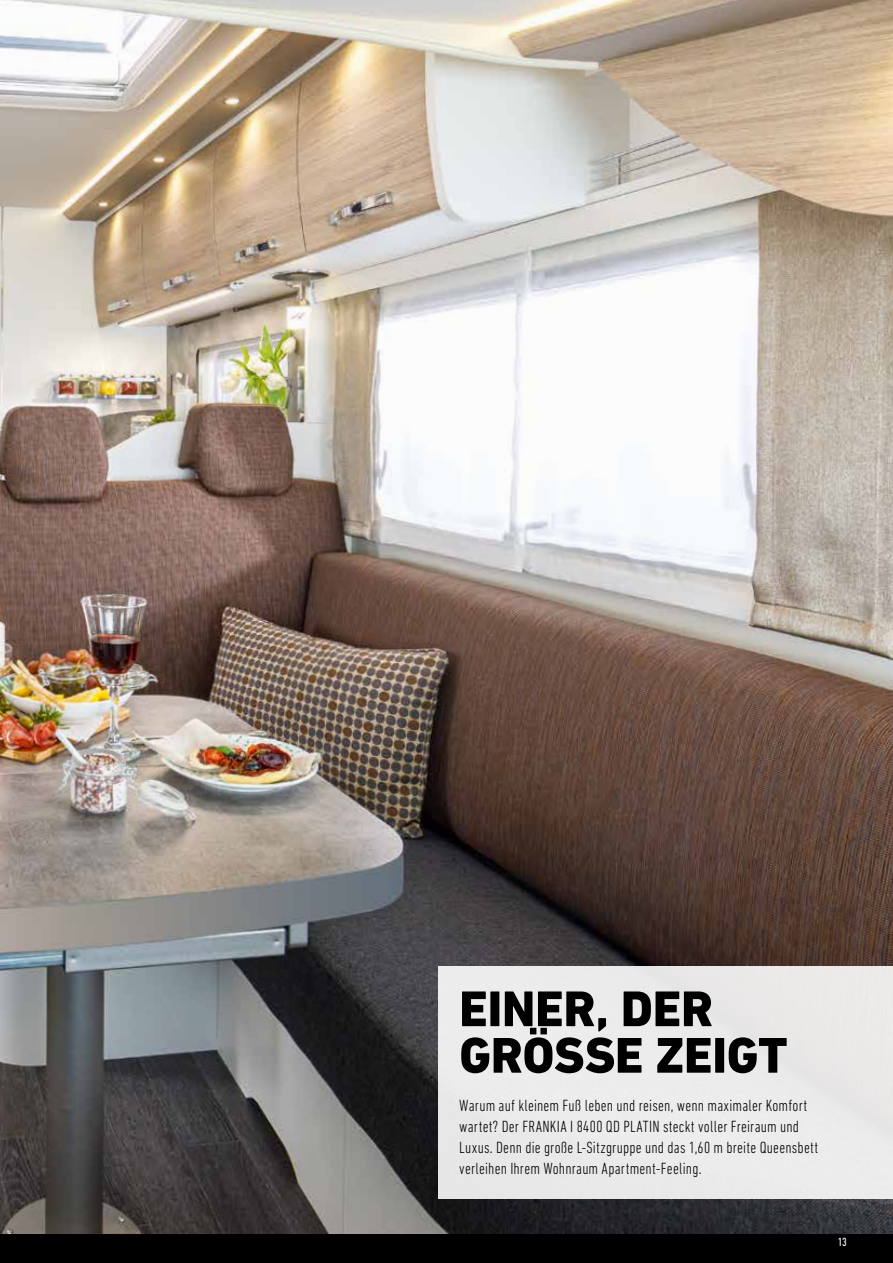
<style>
.page{position:relative;width:893px;height:1263px;background:#fff}
.page>*{position:absolute;margin:0;border:0;box-sizing:border-box;transform-origin:0 0}
.t1{font:800 51px/46.5px "DIN Next LT Pro";letter-spacing:-.005em;color:#000}
.t2{font:300 condensed 16.5px/21px "DIN Next LT Pro";letter-spacing:.015em;color:#000}
.t3{font:condensed 12px "DIN Next LT Pro";color:#fff}
</style>
<div class="page">
<div style="left:0;top:1233px;width:893px;height:30px;background:#000"></div>
<img style="left:0;top:0;width:893px;height:1233px">
<div style="left:438px;top:967px;width:455px;height:232px;background:#ebebeb"></div>
<h1 class="t1" style="left:459px;top:985px;width:329px">EINER, DER<br>GRÖSSE ZEIGT</h1>
<p class="t2" style="left:459px;top:1094px;width:360px">Warum auf kleinem Fuß leben und reisen, wenn maximaler Komfort wartet? Der FRANKIA I 8400 QD PLATIN steckt voller Freiraum und Luxus. Denn die große L-Sitzgruppe und das 1,60 m breite Queensbett verleihen Ihrem Wohnraum Apartment-Feeling.</p>
<p class="t3" style="left:838px;top:1235px;width:11px">13</p>
</div>
